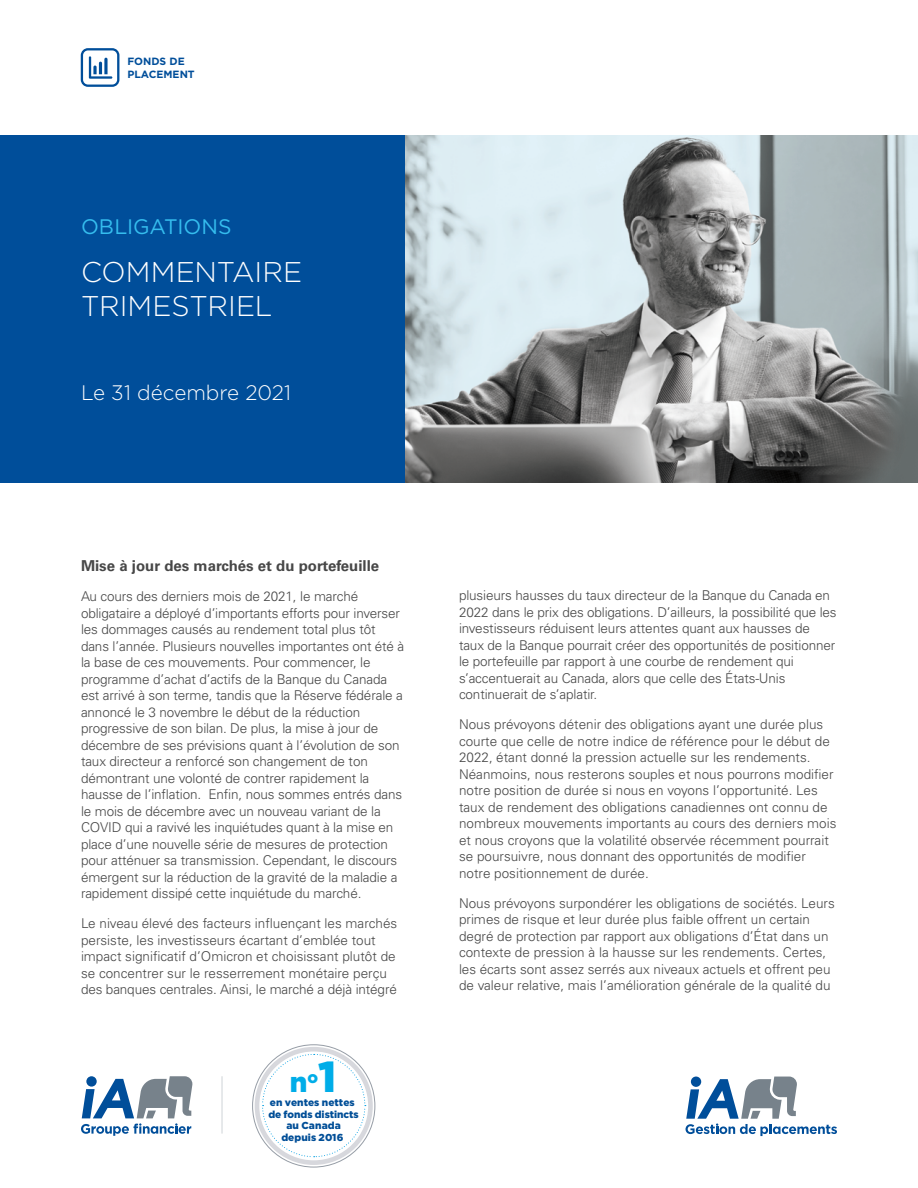
<style>
.page{position:relative;width:918px;height:1188px;background:#fff}
.page>*{position:absolute;margin:0;border:0;box-sizing:border-box;transform-origin:0 0}
.t1{font:900 43.35px "Gotham";color:#00ade8}
.t2{font:300 28.5px/34.5px "Gotham";letter-spacing:-.005em;color:#fff}
.t3{font:900 27.9px "Gotham";color:#00ade8}
.P_Date{font:300 21px "Gotham";color:#fff}
.P_Surtitre-H1{font:21px "Gotham";color:#35bdee}
.t4{font:700 15px "Univers LT Pro 65";color:#474747}
.t5{font:300 13.5px/16.5px "Univers LT Pro 45";letter-spacing:-.01em;color:#474747}
.P_Secteur{font:700 10.5px/12.6px "Gotham";color:#004e9a}
.t6{font:900 10.2px/11.6px "Gotham";letter-spacing:.005em;color:#004e97;text-align:center}
</style>
<div class="page">
<img style="left:405px;top:135px;width:513px;height:347px">
<svg style="left:81px;top:48px;width:38px;height:39px"></svg>
<div style="left:0;top:135px;width:405px;height:347px;background:#004e9a"></div>
<svg style="left:686px;top:1077px;width:151px;height:59px"></svg>
<svg style="left:81px;top:1076px;width:111px;height:60px"></svg>
<div style="left:255px;top:1047px;width:118px;height:118px;border:5px solid #d7d8dd;border-radius:50%"></div>
<svg style="left:262px;top:1054px;width:104px;height:104px"></svg>
<hr style="left:222px;top:1076px;width:1px;height:58px;background:#cfd3d7">
<p class="P_Secteur" style="left:127px;top:55px;width:69px">FONDS DE<br>PLACEMENT</p>
<p class="P_Surtitre-H1" style="left:81px;top:213px;width:152px">OBLIGATIONS</p>
<h1 class="t2" style="left:81px;top:254px;width:223px">COMMENTAIRE<br>TRIMESTRIEL</h1>
<p class="P_Date" style="left:81px;top:380px;width:212px">Le 31 décembre 2021</p>
<h3 class="t4" style="left:81px;top:555px;width:300px">Mise à jour des marchés et du portefeuille</h3>
<p class="t5" style="left:81px;top:588px;width:325px">Au cours des derniers mois de 2021, le marché obligataire a déployé d’importants efforts pour inverser les dommages causés au rendement total plus tôt dans l’année. Plusieurs nouvelles importantes ont été à la base de ces mouvements. Pour commencer, le programme d’achat d’actifs de la Banque du Canada est arrivé à son terme, tandis que la Réserve fédérale a annoncé le 3 novembre le début de la réduction progressive de son bilan. De plus, la mise à jour de décembre de ses prévisions quant à l’évolution de son taux directeur a renforcé son changement de ton démontrant une volonté de contrer rapidement la hausse de l’inflation. Enfin, nous sommes entrés dans le mois de décembre avec un nouveau variant de la COVID qui a ravivé les inquiétudes quant à la mise en place d’une nouvelle série de mesures de protection pour atténuer sa transmission. Cependant, le discours émergent sur la réduction de la gravité de la maladie a rapidement dissipé cette inquiétude du marché.</p>
<p class="t5" style="left:81px;top:915px;width:318px">Le niveau élevé des facteurs influençant les marchés persiste, les investisseurs écartant d’emblée tout impact significatif d’Omicron et choisissant plutôt de se concentrer sur le resserrement monétaire perçu des banques centrales. Ainsi, le marché a déjà intégré</p>
<p class="t1" style="left:318px;top:1047px;width:20px">1</p>
<p class="t6" style="left:268px;top:1097px;width:92px">en ventes nettes de fonds distincts au Canada depuis 2016</p>
<p class="t3" style="left:290px;top:1063px;width:30px">n<sup>o</sup></p>
<p class="t5" style="left:459px;top:587px;width:379px">plusieurs hausses du taux directeur de la Banque du Canada en 2022 dans le prix des obligations. D’ailleurs, la possibilité que les investisseurs réduisent leurs attentes quant aux hausses de taux de la Banque pourrait créer des opportunités de positionner le portefeuille par rapport à une courbe de rendement qui s’accentuerait au Canada, alors que celle des États-Unis continuerait de s’aplatir.</p>
<p class="t5" style="left:459px;top:716px;width:379px">Nous prévoyons détenir des obligations ayant une durée plus courte que celle de notre indice de référence pour le début de 2022, étant donné la pression actuelle sur les rendements.<br>Néanmoins, nous resterons souples et nous pourrons modifier notre position de durée si nous en voyons l’opportunité. Les taux de rendement des obligations canadiennes ont connu de nombreux mouvements importants au cours des derniers mois et nous croyons que la volatilité observée récemment pourrait se poursuivre, nous donnant des opportunités de modifier notre positionnement de durée.</p>
<p class="t5" style="left:459px;top:894px;width:377px">Nous prévoyons surpondérer les obligations de sociétés. Leurs primes de risque et leur durée plus faible offrent un certain degré de protection par rapport aux obligations d’État dans un contexte de pression à la hausse sur les rendements. Certes, les écarts sont assez serrés aux niveaux actuels et offrent peu de valeur relative, mais l’amélioration générale de la qualité du</p>
</div>
